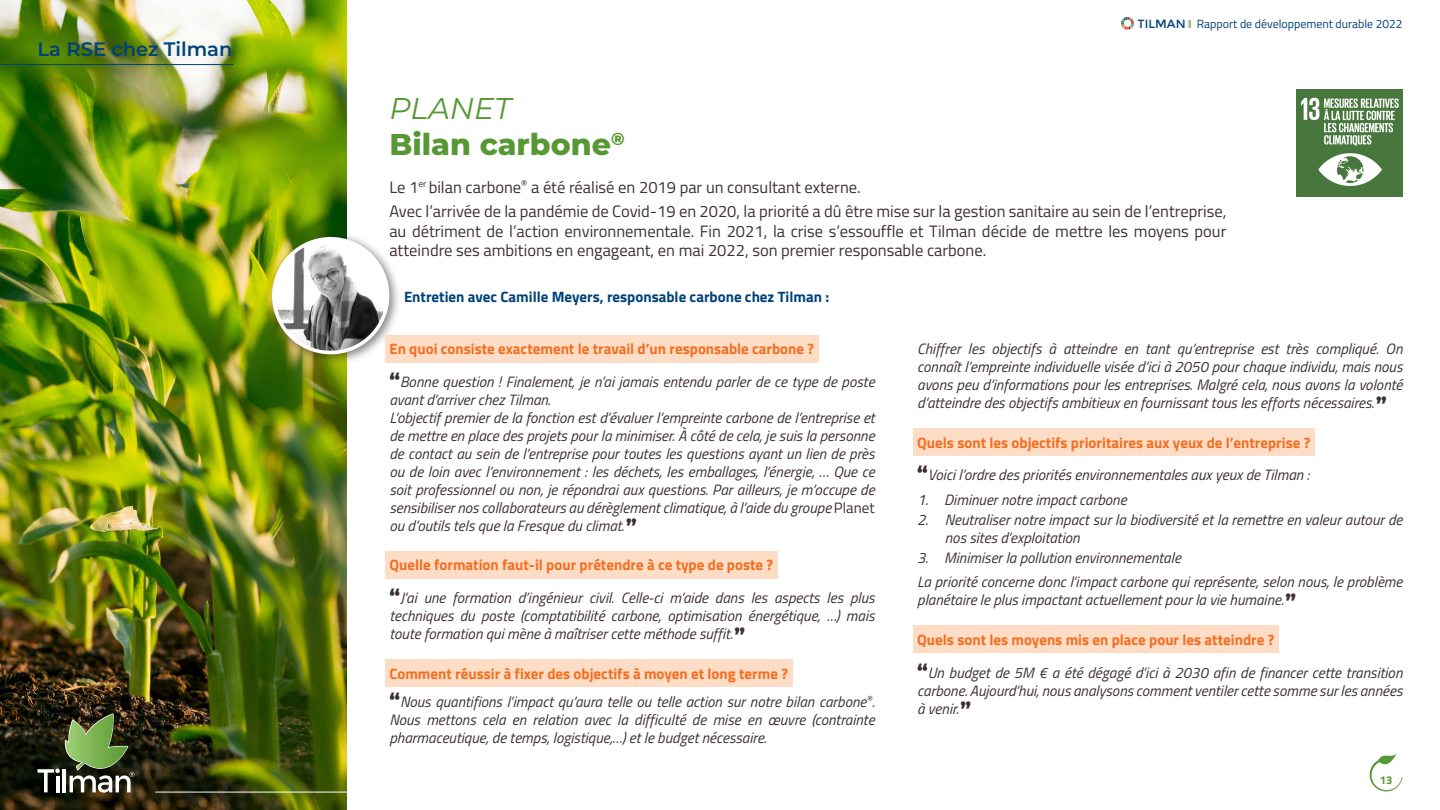
<style>
.page{position:relative;width:1440px;height:810px;background:#fff}
.page>*{position:absolute;margin:0;border:0;box-sizing:border-box;transform-origin:0 0}
.t1{font:800 30px "Montserrat";color:#569834}
.t2{font:italic 30px "Montserrat";color:#569834}
.t3{font:600 19.5px "Montserrat";color:#004279}
.t4{font:16.5px/19.8px "Titillium Web";color:#3f2f37;text-align:justify}
.t5{font:italic 15px/18px "Titillium Web";color:#3f2f37;text-align:justify}
.t6{font:700 15px "Titillium Web";color:#f36e21}
.t7{font:700 15px "Titillium Web";color:#004279}
.t8{font:11.93px "Titillium Web";color:#004279}
.t9{font:700 11.25px "Titillium Web";color:#569834}
.s1{font-family:"Montserrat"}
.s2{font-weight:900;color:#a1c28b}
.s3{font-family:"Montserrat";font-weight:800;font-style:normal;font-size:19.5px}
.s4{font-style:normal}
</style>
<div class="page">
<img style="left:0;top:0;width:347px;height:810px">
<img style="left:1296px;top:90px;width:106px;height:106px">
<div style="left:266px;top:231px;width:135px;height:135px;background:#231f20;opacity:.56"></div>
<img style="left:274px;top:239px;width:114px;height:114px;border-radius:57px">
<div style="left:272px;top:237px;width:117px;height:117px;border:4px solid #fff;border-radius:50%"></div>
<div style="left:385px;top:335px;width:433px;height:27px;background:#fdddc6"></div>
<div style="left:385px;top:551px;width:392px;height:27px;background:#fdddc6"></div>
<div style="left:385px;top:659px;width:407px;height:28px;background:#fdddc6"></div>
<div style="left:913px;top:428px;width:402px;height:28px;background:#fdddc6"></div>
<div style="left:913px;top:626px;width:366px;height:27px;background:#fdddc6"></div>
<hr style="left:0;top:64px;width:233px;height:1px;background:#004279">
<img style="left:1121px;top:17px;width:13px;height:13px">
<svg style="left:1370px;top:753px;width:33px;height:38px"></svg>
<svg style="left:38px;top:713px;width:96px;height:80px;background:#515e3d"></svg>
<hr style="left:155px;top:792px;width:1215px;height:1px;background:#fff">
<p class="t3" style="left:38px;top:36px;width:196px">La RSE chez Tilman</p>
<p class="t8" style="left:1138px;top:15px;width:266px"><span class="s1">TILMAN</span> <span class="s2">I</span> Rapport de développement durable 2022</p>
<p class="t2" style="left:389px;top:88px;width:124px">PLANET</p>
<p class="t1" style="left:389px;top:122px;width:237px">Bilan carbone<sup>®</sup></p>
<p class="t4" style="left:389px;top:176px;width:473px">Le 1<sup>er</sup> bilan carbone<sup>®</sup> a été réalisé en 2019 par un consultant externe.</p>
<p class="t4" style="left:389px;top:200px;width:839px">Avec l’arrivée de la pandémie de Covid-19 en 2020, la priorité a dû être mise sur la gestion sanitaire au sein de l’entreprise, au détriment de l’action environnementale. Fin 2021, la crise s’essouffle et Tilman décide de mettre les moyens pour atteindre ses ambitions en engageant, en mai 2022, son premier responsable carbone.</p>
<p class="t7" style="left:404px;top:285px;width:427px">Entretien avec Camille Meyers, responsable carbone chez Tilman :</p>
<p class="t6" style="left:389px;top:338px;width:426px">En quoi consiste exactement le travail d’un responsable carbone ?</p>
<p class="t5" style="left:389px;top:372px;width:487px"><span class="s3">“</span>Bonne question ! Finalement, je n’ai jamais entendu parler de ce type de poste avant d’arriver chez Tilman.</p>
<p class="t5" style="left:389px;top:408px;width:487px">L’objectif premier de la fonction est d’évaluer l’empreinte carbone de l’entreprise et de mettre en place des projets pour la minimiser. À côté de cela, je suis la personne de contact au sein de l’entreprise pour toutes les questions ayant un lien de près ou de loin avec l’environnement : les déchets, les emballages, l’énergie, … Que ce soit professionnel ou non, je répondrai aux questions. Par ailleurs, je m’occupe de sensibiliser nos collaborateurs au dérèglement climatique, à l’aide du groupe <span class="s4">Planet </span>ou d’outils tels que la Fresque du climat.<span class="s3">”</span></p>
<p class="t6" style="left:389px;top:554px;width:385px">Quelle formation faut-il pour prétendre à ce type de poste ?</p>
<p class="t5" style="left:389px;top:588px;width:487px"><span class="s3">“</span>J’ai une formation d’ingénieur civil. Celle-ci m’aide dans les aspects les plus techniques du poste (comptatibilité carbone, optimisation énergétique, …) mais toute formation qui mène à maîtriser cette méthode suffit.<span class="s3">”</span></p>
<p class="t6" style="left:389px;top:662px;width:400px">Comment réussir à fixer des objectifs à moyen et long terme ?</p>
<p class="t5" style="left:389px;top:692px;width:487px"><span class="s3">“</span>Nous quantifions l’impact qu’aura telle ou telle action sur notre bilan carbone<sup>®</sup>.<br>Nous mettons cela en relation avec la difficulté de mise en œuvre (contrainte pharmaceutique, de temps, logistique,…) et le budget nécessaire.</p>
<p class="t5" style="left:917px;top:339px;width:487px">Chiffrer les objectifs à atteindre en tant qu’entreprise est très compliqué. On connaît l’empreinte individuelle visée d’ici à 2050 pour chaque individu, mais nous avons peu d’informations pour les entreprises. Malgré cela, nous avons la volonté d’atteindre des objectifs ambitieux en fournissant tous les efforts nécessaires.<span class="s3">”</span></p>
<p class="t6" style="left:917px;top:431px;width:395px">Quels sont les objectifs prioritaires aux yeux de l’entreprise ?</p>
<p class="t5" style="left:917px;top:465px;width:394px"><span class="s3">“</span>Voici l’ordre des priorités environnementales aux yeux de Tilman :</p>
<p class="t5" style="left:917px;top:490px;width:211px">1. Diminuer notre impact carbone</p>
<p class="t5" style="left:945px;top:510px;width:459px;text-indent:-28px">2. Neutraliser notre impact sur la biodiversité et la remettre en valeur autour de nos sites d’exploitation</p>
<p class="t5" style="left:917px;top:548px;width:265px">3. Minimiser la pollution environnementale</p>
<p class="t5" style="left:917px;top:572px;width:487px">La priorité concerne donc l’impact carbone qui représente, selon nous, le problème planétaire le plus impactant actuellement pour la vie humaine.<span class="s3">”</span></p>
<p class="t6" style="left:917px;top:628px;width:359px">Quels sont les moyens mis en place pour les atteindre ?</p>
<p class="t5" style="left:917px;top:663px;width:487px"><span class="s3">“</span>Un budget de 5M € a été dégagé d’ici à 2030 afin de financer cette transition carbone. Aujourd’hui, nous analysons comment ventiler cette somme sur les années à venir.<span class="s3">”</span></p>
<p class="t9" style="left:1380px;top:772px;width:14px">13</p>
</div>
